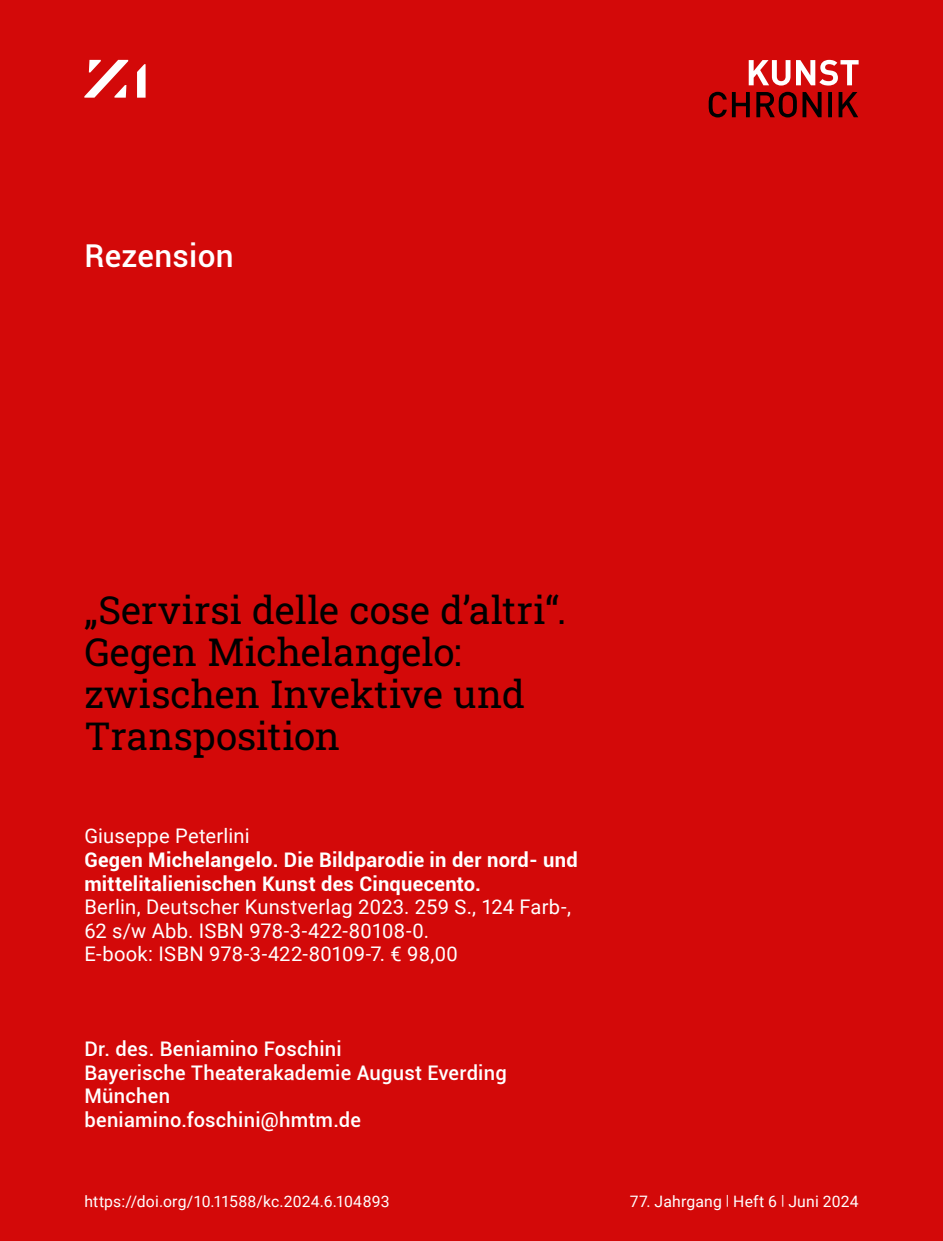
<style>
.page{position:relative;width:943px;height:1241px;background:#fff}
.page>*{position:absolute;margin:0;border:0;box-sizing:border-box;transform-origin:0 0}
.Headline_Slab_20pt{font:38.5px/42px "Roboto Slab";color:#000}
.Kapitel_18pt{font:500 31.5px "Roboto";letter-spacing:.01em;color:#fff}
.Fließtext_11_5pt{font:20.12px/23.6px "Roboto";letter-spacing:.01em;color:#fff}
.Fließtext_11_5pt-2{font:500 20.12px/23.6px "Roboto";letter-spacing:.01em;color:#fff}
.t1{font:15.75px "Roboto";letter-spacing:.01em;color:#fff}
.s1{font-weight:700}
.s2{font-size:14px}
</style>
<div class="page">
<div style="left:0;top:0;width:943px;height:1240px;background:#d30909"></div>
<svg style="left:708px;top:92px;width:150px;height:25px"></svg>
<svg style="left:796px;top:60px;width:62px;height:25px"></svg>
<svg style="left:748px;top:60px;width:42px;height:25px"></svg>
<svg style="left:84px;top:60px;width:44px;height:38px"></svg>
<svg style="left:137px;top:64px;width:9px;height:34px"></svg>
<p class="Kapitel_18pt" style="left:84px;top:233px;width:151px">Rezension</p>
<p class="Headline_Slab_20pt" style="left:84px;top:587px;width:483px">„Servirsi delle cose d’altri“.<br>Gegen Michelangelo: zwischen Invektive und<br>Transposition</p>
<p class="Fließtext_11_5pt" style="left:84px;top:823px;width:167px">Giuseppe Peterlini</p>
<p class="Fließtext_11_5pt" style="left:84px;top:847px;width:495px"><span class="s1">Gegen Michelangelo. Die Bildparodie in der nord- und mittelitalienischen Kunst des Cinquecento.<br></span>Berlin, Deutscher Kunstverlag 2023. 259 S., 124 Farb-, 62 s/w Abb. ISBN 978-3-422-80108-0.<br>E-book: ISBN 978-3-422-80109-7. € 98,00</p>
<p class="Fließtext_11_5pt-2" style="left:84px;top:1036px;width:259px">Dr. des. Beniamino Foschini</p>
<p class="Fließtext_11_5pt-2" style="left:84px;top:1059px;width:424px">Bayerische Theaterakademie August Everding<br>München</p>
<p class="Fließtext_11_5pt-2" style="left:84px;top:1106px;width:278px">beniamino.foschini@hmtm.de</p>
<p class="t1" style="left:84px;top:1189px;width:307px">https://doi.org/10.11588/kc.2024.6.104893</p>
<p class="t1" style="left:629px;top:1189px;width:230px">77. Jahrgang <span class="s2">|</span> Heft 6 <span class="s2">|</span> Juni 2024</p>
</div>
